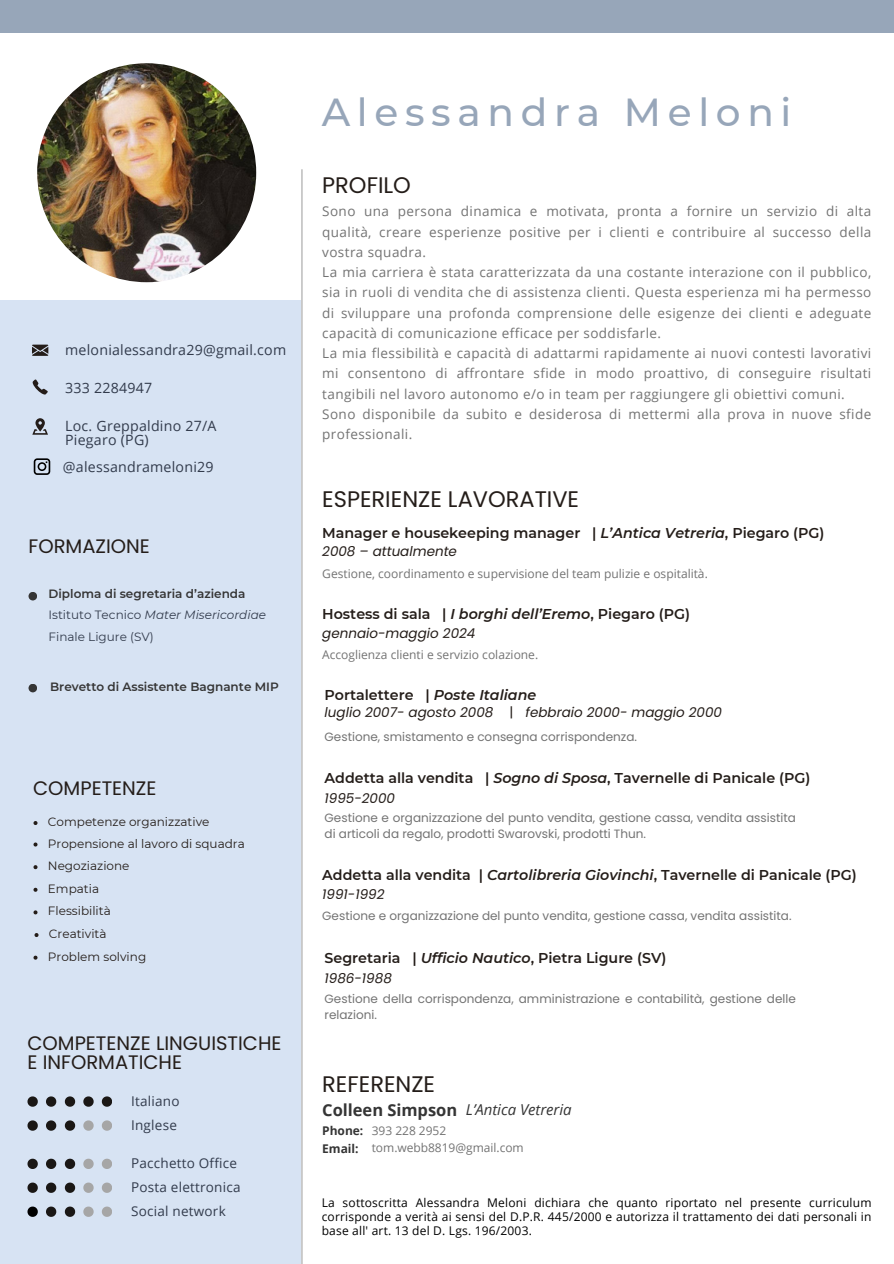
<style>
.page{position:relative;width:894px;height:1264px;background:#fff}
.page>*{position:absolute;margin:0;border:0;box-sizing:border-box;transform-origin:0 0}
.t1{font:500 39px "Montserrat";letter-spacing:.17em;color:#97a6b9}
.t2{font:22.5px "Poppins";color:#241d19}
.t3{font:19.5px/19.2px "Poppins";color:#241d19}
.t4{font:700 16.5px "Open Sans";color:#353535}
.t5{font:italic 15px "Open Sans";letter-spacing:-.005em;color:#353535}
.t6{font:600 14.25px "Montserrat";color:#241d19}
.t7{font:14.25px "Open Sans";letter-spacing:.015em;color:#323b4c}
.t8{font:13.5px/20.2px "Open Sans";letter-spacing:.03em;color:#737373;text-align:justify}
.t9{font:italic 13.5px "Poppins";color:#241d19}
.t10{font:13.5px "Open Sans";letter-spacing:.015em;color:#323b4c}
.t11{font:12px/16px "Poppins";color:#737373}
.t12{font:12px/14px "Open Sans";letter-spacing:.015em;color:#000;text-align:justify}
.t13{font:12px "Open Sans";color:#737373}
.t14{font:12px "Montserrat";color:#241d19}
.t15{font:600 12px "Montserrat";color:#353535}
.t16{font:italic 12px "Montserrat";color:#323b4c}
.t17{font:12px "Montserrat";color:#323b4c}
.t18{font:700 12px "Open Sans";color:#353535}
.s1{font-style:normal}
.s2{font-style:italic}
</style>
<div class="page">
<div style="left:0;top:300px;width:301px;height:963px;background:#d7e3f3"></div>
<div style="left:28px;top:592px;width:9px;height:8px;background:#353535;border-radius:50%"></div>
<div style="left:28px;top:683px;width:9px;height:9px;background:#353535;border-radius:50%"></div>
<hr style="left:301px;top:169px;width:1px;height:1094px;background:#a6a6a6">
<img style="left:37px;top:63px;width:219px;height:219px;border-radius:50%">
<div style="left:0;top:0;width:893px;height:33px;background:#97a6b9"></div>
<svg style="left:102px;top:1096px;width:10px;height:10px"></svg>
<svg style="left:83px;top:1096px;width:11px;height:10px"></svg>
<svg style="left:65px;top:1096px;width:10px;height:10px"></svg>
<svg style="left:46px;top:1096px;width:10px;height:10px"></svg>
<svg style="left:28px;top:1096px;width:10px;height:10px"></svg>
<svg style="left:102px;top:1120px;width:10px;height:10px"></svg>
<svg style="left:83px;top:1120px;width:11px;height:10px"></svg>
<svg style="left:65px;top:1120px;width:10px;height:10px"></svg>
<svg style="left:46px;top:1120px;width:10px;height:10px"></svg>
<svg style="left:28px;top:1120px;width:10px;height:10px"></svg>
<svg style="left:102px;top:1158px;width:10px;height:10px"></svg>
<svg style="left:83px;top:1158px;width:11px;height:10px"></svg>
<svg style="left:65px;top:1158px;width:10px;height:10px"></svg>
<svg style="left:46px;top:1158px;width:10px;height:10px"></svg>
<svg style="left:28px;top:1158px;width:10px;height:10px"></svg>
<svg style="left:102px;top:1182px;width:10px;height:10px"></svg>
<svg style="left:83px;top:1182px;width:11px;height:10px"></svg>
<svg style="left:65px;top:1182px;width:10px;height:10px"></svg>
<svg style="left:46px;top:1182px;width:10px;height:10px"></svg>
<svg style="left:28px;top:1182px;width:10px;height:10px"></svg>
<svg style="left:102px;top:1206px;width:10px;height:10px"></svg>
<svg style="left:83px;top:1206px;width:11px;height:10px"></svg>
<svg style="left:65px;top:1206px;width:10px;height:10px"></svg>
<svg style="left:46px;top:1206px;width:10px;height:10px"></svg>
<svg style="left:28px;top:1206px;width:10px;height:10px"></svg>
<svg style="left:33px;top:821px;width:4px;height:4px"></svg>
<svg style="left:33px;top:842px;width:4px;height:4px"></svg>
<svg style="left:33px;top:865px;width:4px;height:4px"></svg>
<svg style="left:33px;top:887px;width:4px;height:4px"></svg>
<svg style="left:33px;top:910px;width:4px;height:4px"></svg>
<svg style="left:32px;top:344px;width:16px;height:12px"></svg>
<svg style="left:33px;top:379px;width:15px;height:15px"></svg>
<svg style="left:32px;top:418px;width:16px;height:16px"></svg>
<svg style="left:34px;top:458px;width:16px;height:17px"></svg>
<svg style="left:34px;top:933px;width:5px;height:4px"></svg>
<svg style="left:33px;top:955px;width:4px;height:4px"></svg>
<p class="t7" style="left:65px;top:340px;width:222px">melonialessandra29@gmail.com</p>
<p class="t7" style="left:65px;top:378px;width:89px">333 2284947</p>
<p class="t7" style="left:65px;top:416px;width:153px">Loc. Greppaldino 27/A</p>
<p class="t7" style="left:65px;top:430px;width:85px">Piegaro (PG)</p>
<p class="t7" style="left:63px;top:456px;width:152px">@alessandrameloni29</p>
<p class="t3" style="left:28px;top:537px;width:123px">FORMAZIONE</p>
<h3 class="t15" style="left:49px;top:586px;width:198px">Diploma di segretaria d’azienda</h3>
<p class="t16" style="left:49px;top:607px;width:219px"><span class="s1">Istituto Tecnico</span> Mater Misericordiae</p>
<p class="t17" style="left:49px;top:629px;width:107px">Finale Ligure (SV)</p>
<p class="t15" style="left:50px;top:679px;width:230px">Brevetto di Assistente Bagnante MIP</p>
<p class="t3" style="left:33px;top:779px;width:125px">COMPETENZE</p>
<p class="t14" style="left:48px;top:814px;width:163px">Competenze organizzative</p>
<p class="t14" style="left:48px;top:836px;width:198px">Propensione al lavoro di squadra</p>
<p class="t14" style="left:48px;top:858px;width:83px">Negoziazione</p>
<p class="t14" style="left:48px;top:881px;width:53px">Empatia</p>
<p class="t14" style="left:48px;top:903px;width:64px">Flessibilità</p>
<p class="t14" style="left:49px;top:926px;width:59px">Creatività</p>
<p class="t14" style="left:48px;top:949px;width:100px">Problem solving</p>
<p class="t3" style="left:27px;top:1033px;width:255px">COMPETENZE LINGUISTICHE<br>E INFORMATICHE</p>
<p class="t10" style="left:131px;top:1091px;width:50px">Italiano</p>
<h2 class="t10" style="left:131px;top:1115px;width:47px">Inglese</h2>
<p class="t10" style="left:131px;top:1153px;width:107px">Pacchetto Office</p>
<p class="t10" style="left:131px;top:1177px;width:111px">Posta elettronica</p>
<p class="t10" style="left:131px;top:1201px;width:96px">Social network</p>
<p class="t1" style="left:321px;top:88px;width:471px">Alessandra Meloni</p>
<p class="t2" style="left:322px;top:170px;width:90px">PROFILO</p>
<p class="t8" style="left:322px;top:201px;width:550px">Sono una persona dinamica e motivata, pronta a fornire un servizio di alta qualità, creare esperienze positive per i clienti e contribuire al successo della vostra squadra.</p>
<p class="t8" style="left:322px;top:262px;width:550px">La mia carriera è stata caratterizzata da una costante interazione con il pubblico, sia in ruoli di vendita che di assistenza clienti. Questa esperienza mi ha permesso di sviluppare una profonda comprensione delle esigenze dei clienti e adeguate capacità di comunicazione efficace per soddisfarle.</p>
<p class="t8" style="left:322px;top:343px;width:550px">La mia flessibilità e capacità di adattarmi rapidamente ai nuovi contesti lavorativi mi consentono di affrontare sfide in modo proattivo, di conseguire risultati tangibili nel lavoro autonomo e/o in team per raggiungere gli obiettivi comuni.</p>
<p class="t8" style="left:322px;top:403px;width:550px">Sono disponibile da subito e desiderosa di mettermi alla prova in nuove sfide professionali.</p>
<p class="t2" style="left:322px;top:483px;width:258px">ESPERIENZE LAVORATIVE</p>
<p class="t6" style="left:322px;top:524px;width:503px">Manager e housekeeping manager | <span class="s2">L’Antica Vetreria</span>, Piegaro (PG)</p>
<p class="t9" style="left:322px;top:542px;width:136px">2008 – attualmente</p>
<p class="t13" style="left:322px;top:565px;width:387px">Gestione, coordinamento e supervisione del team pulizie e ospitalità.</p>
<p class="t6" style="left:322px;top:605px;width:369px">Hostess di sala | <span class="s2">I borghi dell’Eremo</span>, Piegaro (PG)</p>
<p class="t9" style="left:322px;top:623px;width:155px">gennaio-maggio 2024</p>
<h6 class="t13" style="left:322px;top:646px;width:217px">Accoglienza clienti e servizio colazione.</h6>
<h2 class="t6" style="left:324px;top:686px;width:213px">Portalettere | <span class="s2">Poste Italiane</span></h2>
<p class="t9" style="left:324px;top:702px;width:399px">luglio 2007- agosto 2008 <span class="s1">|</span> febbraio 2000- maggio 2000</p>
<h6 class="t11" style="left:324px;top:728px;width:314px">Gestione, smistamento e consegna corrispondenza.</h6>
<p class="t6" style="left:324px;top:769px;width:487px">Addetta alla vendita | <span class="s2">Sogno di Sposa</span>, Tavernelle di Panicale (PG)</p>
<h6 class="t9" style="left:324px;top:788px;width:72px">1995-2000</h6>
<p class="t11" style="left:324px;top:809px;width:472px">Gestione e organizzazione del punto vendita, gestione cassa, vendita assistita di articoli da regalo, prodotti Swarovski, prodotti Thun.</p>
<h6 class="t6" style="left:322px;top:866px;width:536px">Addetta alla vendita | <span class="s2">Cartolibreria Giovinchi</span>, Tavernelle di Panicale (PG)</h6>
<p class="t9" style="left:322px;top:885px;width:64px">1991-1992</p>
<h6 class="t11" style="left:322px;top:907px;width:470px">Gestione e organizzazione del punto vendita, gestione cassa, vendita assistita.</h6>
<p class="t6" style="left:324px;top:949px;width:343px">Segretaria | <span class="s2">Ufficio Nautico</span>, Pietra Ligure (SV)</p>
<p class="t9" style="left:324px;top:968px;width:69px">1986-1988</p>
<h6 class="t11" style="left:324px;top:990px;width:472px">Gestione della corrispondenza, amministrazione e contabilità, gestione delle relazioni.</h6>
<p class="t2" style="left:322px;top:1068px;width:114px">REFERENZE</p>
<h3 class="t13" style="left:371px;top:1121px;width:76px">393 228 2952</h3>
<p class="t13" style="left:371px;top:1139px;width:153px">tom.webb8819@gmail.com</p>
<p class="t4" style="left:322px;top:1098px;width:136px">Colleen Simpson</p>
<p class="t18" style="left:322px;top:1122px;width:43px">Phone:</p>
<p class="t18" style="left:322px;top:1139px;width:38px">Email:</p>
<h3 class="t5" style="left:466px;top:1099px;width:107px">L’Antica Vetreria</h3>
<p class="t12" style="left:321px;top:1194px;width:551px">La sottoscritta Alessandra Meloni dichiara che quanto riportato nel presente curriculum corrisponde a verità ai sensi del D.P.R. 445/2000 e autorizza il trattamento dei dati personali in base all' art. 13 del D. Lgs. 196/2003.</p>
</div>
